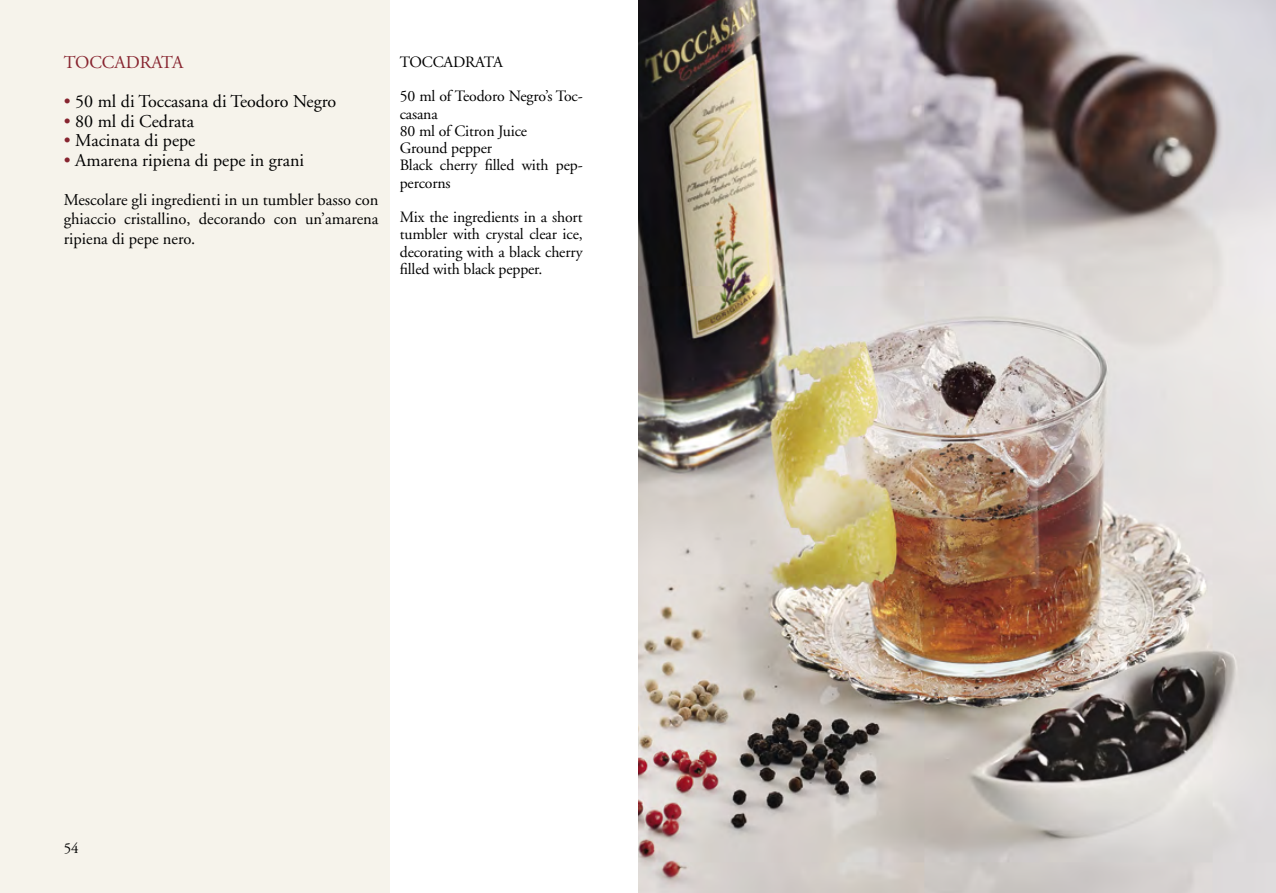
<style>
.page{position:relative;width:1276px;height:893px;background:#fff}
.page>*{position:absolute;margin:0;border:0;box-sizing:border-box;transform-origin:0 0}
.t1{font:18px "Adobe Garamond";color:#000}
.t2{font:18px "Adobe Garamond";color:#87242f}
.t3{font:16.5px/19.5px "Adobe Garamond";color:#000;text-align:justify}
.t4{font:15.75px/17.2px "Adobe Garamond";letter-spacing:-.01em;color:#000}
.t5{font:15px "Adobe Garamond";color:#000}
.s1{color:#87242f}
</style>
<div class="page">
<img style="left:638px;top:0;width:638px;height:893px">
<div style="left:0;top:0;width:390px;height:893px;background:#f6f3eb"></div>
<p class="t2" style="left:64px;top:53px;width:121px">TOCCADRATA</p>
<p class="t1" style="left:64px;top:92px;width:274px"><span class="s1">•</span> 50 ml di Toccasana di Teodoro Negro</p>
<p class="t1" style="left:64px;top:112px;width:132px"><span class="s1">•</span> 80 ml di Cedrata</p>
<p class="t1" style="left:64px;top:131px;width:133px"><span class="s1">•</span> Macinata di pepe</p>
<p class="t1" style="left:64px;top:151px;width:242px"><span class="s1">•</span> Amarena ripiena di pepe in grani</p>
<p class="t3" style="left:64px;top:190px;width:316px">Mescolare gli ingredienti in un tumbler basso con ghiaccio cristallino, decorando con un’amarena ripiena di pepe nero.</p>
<p class="t4" style="left:400px;top:45px;width:184px;line-height:34.5px">TOCCADRATA<br>50 ml of Teodoro Negro’s Toc-</p>
<p class="t4" style="left:400px;top:105px;width:184px">casana<br>80 ml of Citron Juice<br>Ground pepper<br>Black cherry filled with pep&shy;percorns</p>
<p class="t4" style="left:400px;top:209px;width:184px;text-align:justify">Mix the ingredients in a short tumbler with crystal clear ice, decorating with a black cherry filled with black pepper.</p>
<p class="t5" style="left:64px;top:840px;width:14px">54</p>
</div>
